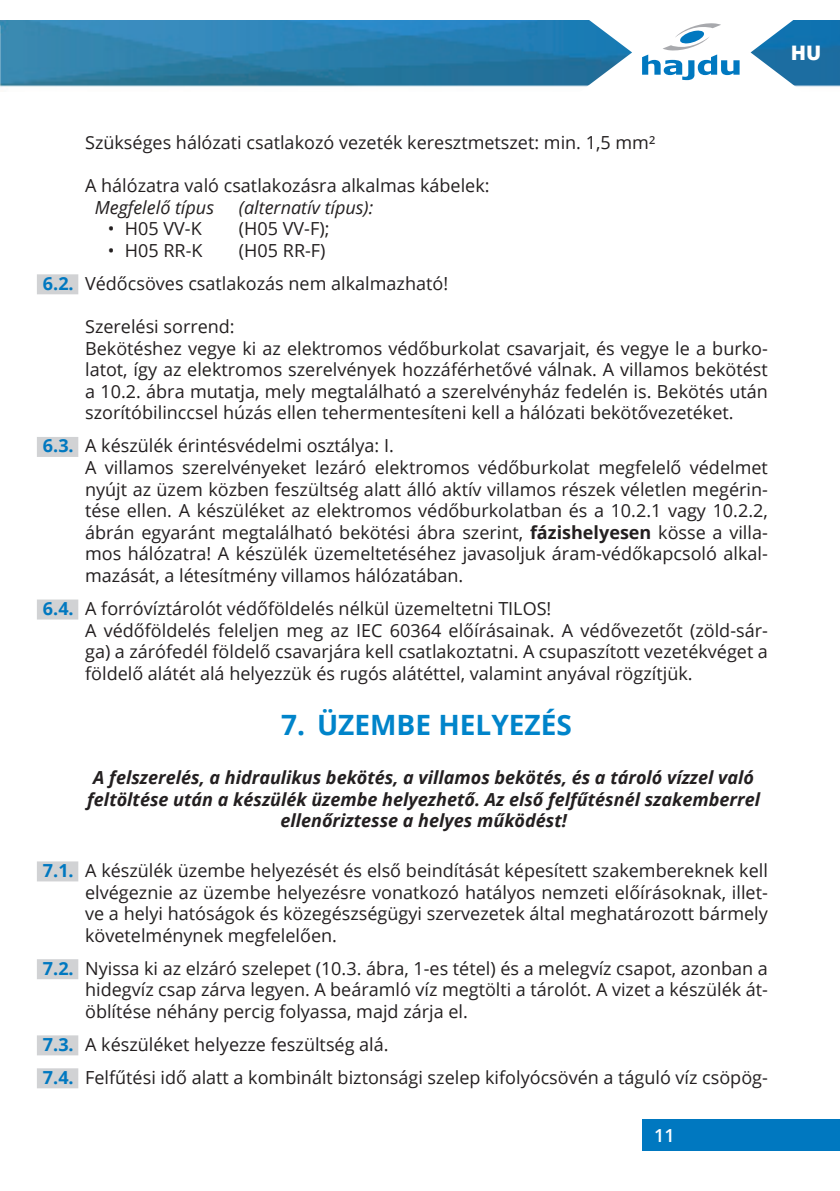
<style>
.page{position:relative;width:840px;height:1191px;background:#fff}
.page>*{position:absolute;margin:0;border:0;box-sizing:border-box;transform-origin:0 0}
.t1{font:700 28px "Open Sans";color:#0084ca}
.t2{font:800 20px "Open Sans";color:#fff}
.t3{font:18px/21.6px "Open Sans";color:#231f20}
.t4{font:italic 700 18px/21.6px "Open Sans";color:#231f20;text-align:center}
.t5{font:italic 18px "Open Sans";color:#231f20}
.t6{font:600 18px "Open Sans";color:#fff}
.s1{font-weight:700;color:#0078c0}
.s2{font-weight:700}
</style>
<div class="page">
<img style="left:0;top:20px;width:839px;height:67px">
<div style="left:642px;top:1119px;width:197px;height:32px;background:#0078c0"></div>
<svg style="left:560px;top:20px;width:261px;height:67px"></svg>
<div style="left:37px;top:274px;width:41px;height:20px;background:#d1d2d4"></div>
<div style="left:37px;top:437px;width:41px;height:20px;background:#d1d2d4"></div>
<div style="left:37px;top:599px;width:41px;height:20px;background:#d1d2d4"></div>
<div style="left:37px;top:861px;width:41px;height:20px;background:#d1d2d4"></div>
<div style="left:37px;top:959px;width:41px;height:20px;background:#d1d2d4"></div>
<div style="left:37px;top:1035px;width:41px;height:20px;background:#d1d2d4"></div>
<div style="left:37px;top:1068px;width:41px;height:20px;background:#d1d2d4"></div>
<p class="t2" style="left:790px;top:38px;width:32px">HU</p>
<p class="t3" style="left:85px;top:131px;width:571px">Szükséges hálózati csatlakozó vezeték keresztmetszet: min. 1,5 mm²</p>
<p class="t3" style="left:85px;top:174px;width:406px">A hálózatra való csatlakozásra alkalmas kábelek:</p>
<p class="t5" style="left:95px;top:195px;width:121px">Megfelelő típus</p>
<p class="t5" style="left:239px;top:195px;width:136px">(alternatív típus):</p>
<p class="t3" style="left:108px;top:217px;width:95px">• H05 VV-K</p>
<p class="t3" style="left:239px;top:217px;width:92px">(H05 VV-F);</p>
<p class="t3" style="left:108px;top:239px;width:96px">• H05 RR-K</p>
<p class="t3" style="left:43px;top:233px;width:406px;line-height:33px;text-indent:196px">(H05 RR-F)<br><span class="s1">6.2.</span> Védőcsöves csatlakozás nem alkalmazható!</p>
<p class="t3" style="left:85px;top:315px;width:684px">Szerelési sorrend:<br>Bekötéshez vegye ki az elektromos védőburkolat csavarjait, és vegye le a burko&shy;latot, így az elektromos szerelvények hozzáférhetővé válnak. A villamos bekötést a 10.2. ábra mutatja, mely megtalálható a szerelvényház fedelén is. Bekötés után szorítóbilinccsel húzás ellen tehermentesíteni kell a hálózati bekötővezetéket.</p>
<p class="t3" style="left:85px;top:434px;width:684px;text-indent:-42px"><span class="s1">6.3.</span> A készülék érintésvédelmi osztálya: I.<br>A villamos szerelvényeket lezáró elektromos védőburkolat megfelelő védelmet nyújt az üzem közben feszültség alatt álló aktív villamos részek véletlen megérin&shy;tése ellen. A készüléket az elektromos védőburkolatban és a 10.2.1 vagy 10.2.2, ábrán egyaránt megtalálható bekötési ábra szerint, <span class="s2">fázishelyesen</span> kösse a villa&shy;mos hálózatra! A készülék üzemeltetéséhez javasoljuk áram-védőkapcsoló alkal&shy;mazását, a létesítmény villamos hálózatában.</p>
<p class="t3" style="left:85px;top:597px;width:684px;text-indent:-42px"><span class="s1">6.4.</span> A forróvíztárolót védőföldelés nélkül üzemeltetni TILOS!<br>A védőföldelés feleljen meg az IEC 60364 előírásainak. A védővezetőt (zöld-sár&shy;ga) a zárófedél földelő csavarjára kell csatlakoztatni. A csupaszított vezetékvéget a földelő alátét alá helyezzük és rugós alátéttel, valamint anyával rögzítjük.</p>
<h1 class="t1" style="left:281px;top:705px;width:292px">7. ÜZEMBE HELYEZÉS</h1>
<p class="t4" style="left:87px;top:766px;width:674px">A felszerelés, a hidraulikus bekötés, a villamos bekötés, és a tároló vízzel való feltöltése után a készülék üzembe helyezhető. Az első felfűtésnél szakemberrel ellenőriztesse a helyes működést!</p>
<p class="t3" style="left:85px;top:859px;width:684px;text-align:justify;text-indent:-42px"><span class="s1">7.1.</span> A készülék üzembe helyezését és első beindítását képesített szakembereknek kell elvégeznie az üzembe helyezésre vonatkozó hatályos nemzeti előírásoknak, illet&shy;ve a helyi hatóságok és közegészségügyi szervezetek által meghatározott bármely követelménynek megfelelően.</p>
<p class="t3" style="left:85px;top:957px;width:684px;text-align:justify;text-indent:-42px"><span class="s1">7.2.</span> Nyissa ki az elzáró szelepet (10.3. ábra, 1-es tétel) és a melegvíz csapot, azonban a hidegvíz csap zárva legyen. A beáramló víz megtölti a tárolót. A vizet a készülék át&shy;öblítése néhány percig folyassa, majd zárja el.</p>
<p class="t3" style="left:43px;top:1027px;width:726px;line-height:33px"><span class="s1">7.3.</span> A készüléket helyezze feszültség alá.<br><span class="s1">7.4.</span> Felfűtési idő alatt a kombinált biztonsági szelep kifolyócsövén a táguló víz csöpög-</p>
<p class="t6" style="left:653px;top:1123px;width:22px">311</p>
</div>
